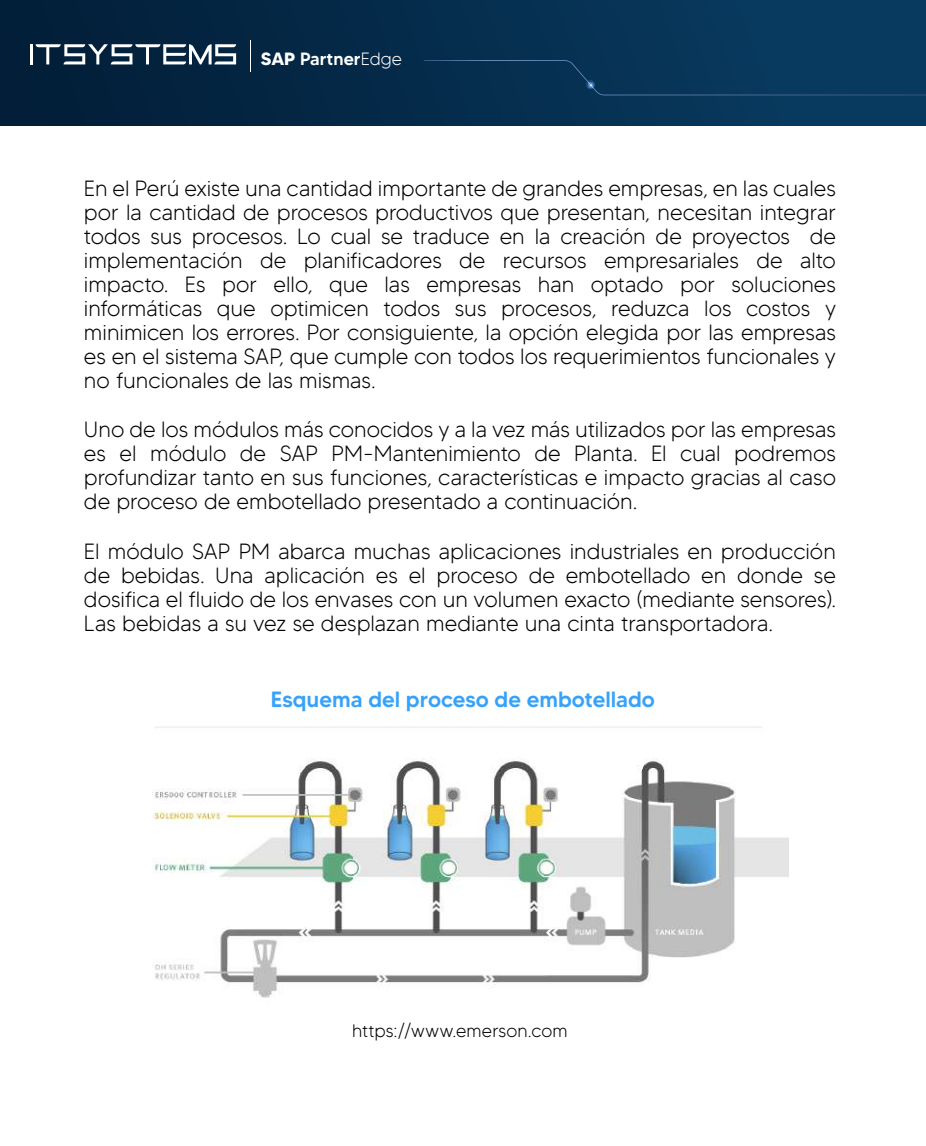
<style>
.page{position:relative;width:926px;height:1146px;background:#fff}
.page>*{position:absolute;margin:0;border:0;box-sizing:border-box;transform-origin:0 0}
.t1{font:300 22px/24px "MADETOMMY";color:#000;text-align:justify}
.t2{font:500 22px "MADETOMMY";color:#37a2fa}
.t3{font:300 18px "MADETOMMY";letter-spacing:.01em;color:#000}
.t4{font:500 17.8px "MADETOMMY";color:#fff}
.s1{font-weight:700}
.s2{font-weight:300}
</style>
<div class="page">
<div style="left:0;top:0;width:926px;height:126px;background:linear-gradient(to right,#031e38,#093c63)"></div>
<svg style="left:424px;top:60px;width:502px;height:35px;background:#083558"></svg>
<hr style="left:30px;top:44px;width:3px;height:20px;background:#fff">
<svg style="left:36px;top:44px;width:200px;height:20px"></svg>
<hr style="left:250px;top:40px;width:1px;height:31px;background:#fff">
<img style="left:152px;top:726px;width:637px;height:272px">
<p class="t4" style="left:261px;top:48px;width:143px"><span class="s1">SAP</span> Partner<span class="s2">Edge</span></p>
<p class="t1" style="left:84px;top:177px;width:754px">En el Perú existe una cantidad importante de grandes empresas, en las cuales por la cantidad de procesos productivos que presentan, necesitan integrar todos sus procesos. Lo cual se traduce en la creación de proyectos de implementación de planificadores de recursos empresariales de alto impacto. Es por ello, que las empresas han optado por soluciones informáticas que optimicen todos sus procesos, reduzca los costos y minimicen los errores. Por consiguiente, la opción elegida por las empresas es en el sistema SAP, que cumple con todos los requerimientos funcionales y no funcionales de las mismas.</p>
<p class="t1" style="left:84px;top:418px;width:754px">Uno de los módulos más conocidos y a la vez más utilizados por las empresas es el módulo de SAP PM-Mantenimiento de Planta. El cual podremos profundizar tanto en sus funciones, características e impacto gracias al caso de proceso de embotellado presentado a continuación.</p>
<p class="t1" style="left:84px;top:539px;width:754px">El módulo SAP PM abarca muchas aplicaciones industriales en producción de bebidas. Una aplicación es el proceso de embotellado en donde se dosifica el fluido de los envases con un volumen exacto (mediante sensores).<br>Las bebidas a su vez se desplazan mediante una cinta transportadora.</p>
<p class="t2" style="left:271px;top:686px;width:386px">Esquema del proceso de embotellado</p>
<p class="t3" style="left:352px;top:1019px;width:217px">https://www.emerson.com</p>
</div>
